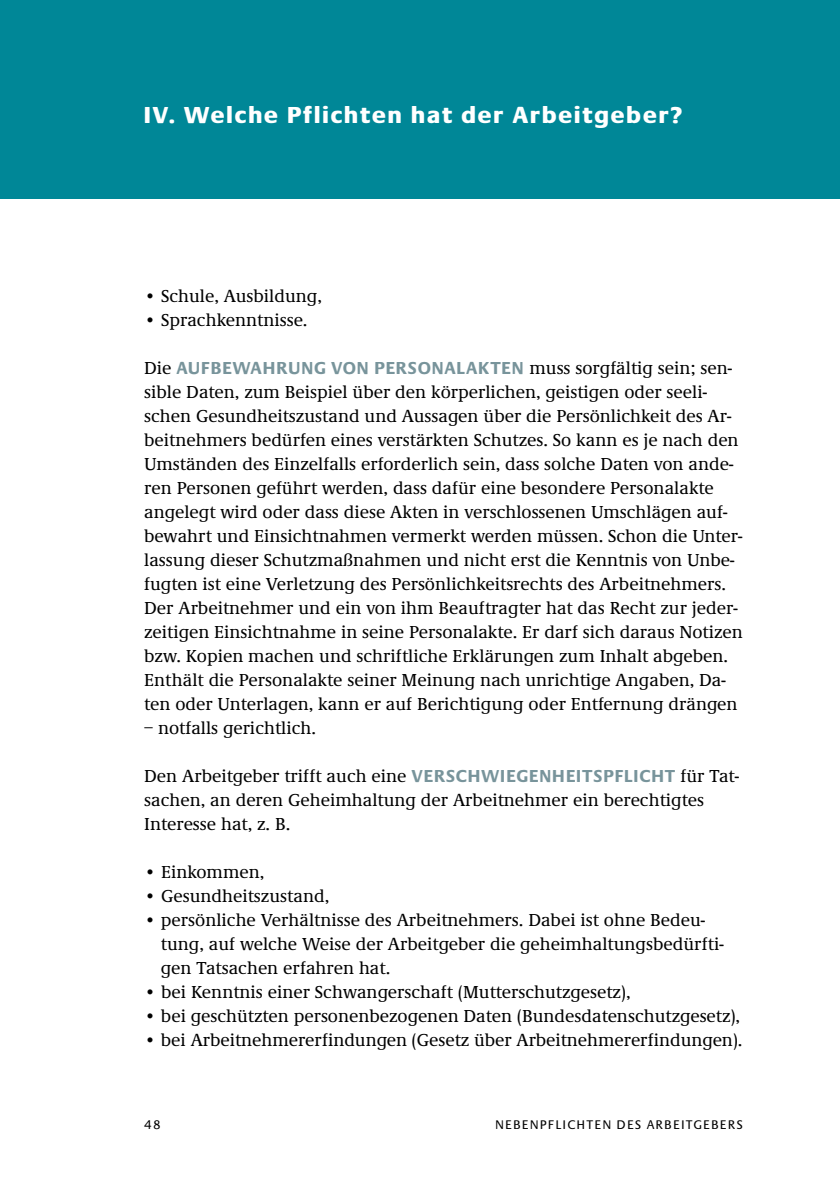
<style>
.page{position:relative;width:840px;height:1190px;background:#fff}
.page>*{position:absolute;margin:0;border:0;box-sizing:border-box;transform-origin:0 0}
.t1{font:800 24px "Praxis EF";letter-spacing:.085em;color:#fff}
.t2{font:500 18px/24px "Demos EF";color:#000}
.t3{font:700 18px "Praxis EF";letter-spacing:.03em;color:#78949b}
.t4{font:13px "Praxis EF";letter-spacing:.09em;color:#000}
.s1{font-family:"Demos EF";font-weight:500;color:#000}
.s2{font-family:"Praxis EF";font-weight:700;color:#78949b}
</style>
<div class="page">
<div style="left:0;top:0;width:840px;height:198px;background:#008797"></div>
<h1 class="t1" style="left:144px;top:105px;width:539px">IV. Welche Pflichten hat der Arbeitgeber?</h1>
<p class="t2" style="left:144px;top:284px;width:179px">• Schule, Ausbildung,</p>
<p class="t2" style="left:144px;top:308px;width:165px">• Sprachkenntnisse.</p>
<p class="t3" style="left:144px;top:361px;width:589px"><span class="s1">Die</span> AUFBEWAHRUNG VON PERSONALAKTEN <span class="s1">muss sorgfältig sein; sen-</span></p>
<p class="t2" style="left:144px;top:380px;width:600px">sible Daten, zum Beispiel über den körperlichen, geistigen oder seeli&shy;schen Gesundheitszustand und Aussagen über die Persönlichkeit des Ar&shy;beitnehmers bedürfen eines verstärkten Schutzes. So kann es je nach den Umständen des Einzelfalls erforderlich sein, dass solche Daten von ande&shy;ren Personen geführt werden, dass dafür eine besondere Personalakte angelegt wird oder dass diese Akten in verschlossenen Umschlägen auf&shy;bewahrt und Einsichtnahmen vermerkt werden müssen. Schon die Unter&shy;lassung dieser Schutzmaßnahmen und nicht erst die Kenntnis von Unbe&shy;fugten ist eine Verletzung des Persönlichkeitsrechts des Arbeitnehmers.<br>Der Arbeitnehmer und ein von ihm Beauftragter hat das Recht zur jeder&shy;zeitigen Einsichtnahme in seine Personalakte. Er darf sich daraus Notizen bzw. Kopien machen und schriftliche Erklärungen zum Inhalt abgeben.<br>Enthält die Personalakte seiner Meinung nach unrichtige Angaben, Da&shy;ten oder Unterlagen, kann er auf Berichtigung oder Entfernung drängen</p>
<p class="t2" style="left:144px;top:716px;width:173px">– notfalls gerichtlich.</p>
<p class="t2" style="left:144px;top:764px;width:596px">Den Arbeitgeber trifft auch eine <span class="s2">VERSCHWIEGENHEITSPFLICHT</span> für Tat&shy;sachen, an deren Geheimhaltung der Arbeitnehmer ein berechtigtes<br>Interesse hat, z. B.</p>
<p class="t2" style="left:144px;top:860px;width:122px">• Einkommen,</p>
<p class="t2" style="left:144px;top:884px;width:187px">• Gesundheitszustand,</p>
<p class="t2" style="left:161px;top:908px;width:564px;text-indent:-17px">• persönliche Verhältnisse des Arbeitnehmers. Dabei ist ohne Bedeu&shy;tung, auf welche Weise der Arbeitgeber die geheimhaltungsbedürfti&shy;gen Tatsachen erfahren hat.</p>
<p class="t2" style="left:144px;top:980px;width:488px">• bei Kenntnis einer Schwangerschaft (Mutterschutzgesetz),</p>
<p class="t2" style="left:144px;top:1004px;width:597px">• bei geschützten personenbezogenen Daten (Bundesdatenschutzgesetz),</p>
<p class="t2" style="left:144px;top:1028px;width:600px">• bei Arbeitnehmererfindungen (Gesetz über Arbeitnehmererfindungen).</p>
<p class="t4" style="left:144px;top:1120px;width:18px">48</p>
<p class="t4" style="left:495px;top:1120px;width:250px">NEBENPFLICHTEN DES ARBEITGEBERS</p>
</div>
